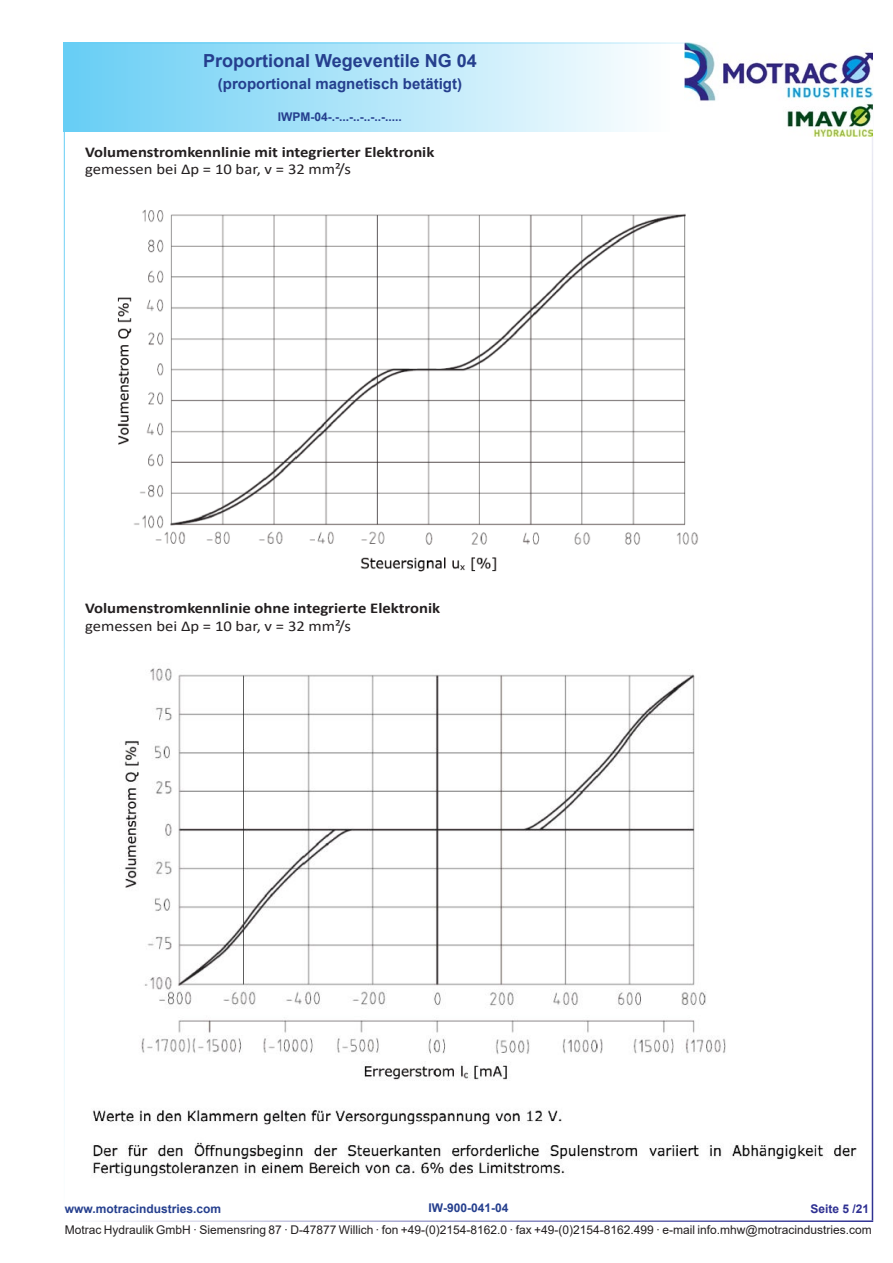
<style>
.page{position:relative;width:893px;height:1263px;background:#fff}
.page>*{position:absolute;margin:0;border:0;box-sizing:border-box;transform-origin:0 0}
.t1{font:700 18px "Arial";color:#253f8e}
.t2{font:700 15px "Calibri";color:#231f20;scale:1.11 1}
.t3{font:15px "Calibri";color:#231f20;scale:1.11 1}
.t4{font:700 15px "Arial";color:#253f8e}
.t5{font:12px "Arial";color:#231f20}
.t6{font:700 12px "Arial";color:#253f8e}
.t7{font:700 12px "Arial";color:#2e3092}
</style>
<div class="page">
<div style="left:64px;top:43px;width:606px;height:89px;background:linear-gradient(to right,#66cef5,#fdfefe)"></div>
<hr style="left:64px;top:43px;width:808px;height:1px;background:#67cef5">
<hr style="left:64px;top:1220px;width:809px;height:2px;background:#2e3092">
<hr style="left:64px;top:43px;width:1px;height:1177px;background:#67cef5">
<hr style="left:872px;top:43px;width:1px;height:1177px;background:#2e3092">
<img style="left:685px;top:43px;width:187px;height:93px">
<img style="left:117px;top:209px;width:581px;height:363px">
<img style="left:124px;top:668px;width:602px;height:412px">
<img style="left:92px;top:1110px;width:765px;height:67px">
<h1 class="t1" style="left:203px;top:54px;width:275px">Proportional Wegeventile NG 04</h1>
<p class="t4" style="left:218px;top:78px;width:246px">(proportional magnetisch betätigt)</p>
<p class="t6" style="left:278px;top:112px;width:126px">IWPM-04-.-...-..-..-..-.....</p>
<p class="t2" style="left:85px;top:142px;width:316px">Volumenstromkennlinie mit integrierter Elektronik</p>
<p class="t3" style="left:85px;top:159px;width:241px">gemessen bei Δp = 10 bar, v = 32 mm²/s</p>
<p class="t2" style="left:85px;top:598px;width:321px">Volumenstromkennlinie ohne integrierte Elektronik</p>
<p class="t3" style="left:85px;top:616px;width:241px">gemessen bei Δp = 10 bar, v = 32 mm²/s</p>
<p class="t6" style="left:429px;top:1203px;width:81px">IW-900-041-04</p>
<p class="t6" style="left:65px;top:1202px;width:158px">www.motracindustries.com</p>
<p class="t7" style="left:811px;top:1202px;width:60px">Seite 5 /21</p>
<p class="t5" style="left:65px;top:1225px;width:808px">Motrac Hydraulik GmbH · Siemensring 87 · D-47877 Willich · fon +49-(0)2154-8162.0 · fax +49-(0)2154-8162.499 · e-mail info.mhw@motracindustries.com</p>
</div>
